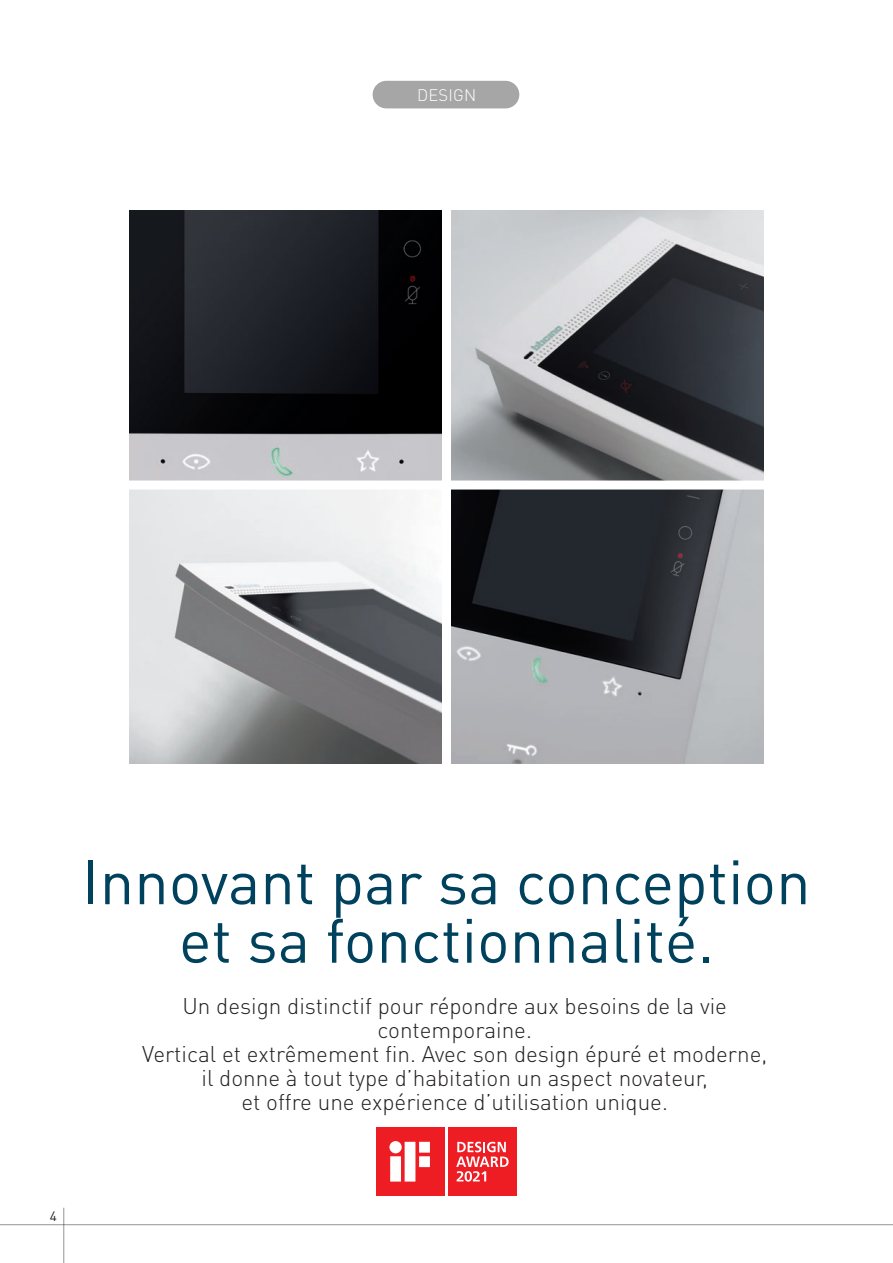
<style>
.page{position:relative;width:893px;height:1263px;background:#fff}
.page>*{position:absolute;margin:0;border:0;box-sizing:border-box;transform-origin:0 0}
.t1{font:61.5px/58.5px "DIN Pro";color:#00425e;text-align:center}
.t2{font:300 22.5px/24px "DIN Pro";color:#231f20;text-align:center}
.t3{font:300 16.5px "DIN Pro";letter-spacing:.01em;color:#fff}
.t4{font:13.5px "DIN Pro";color:#231f20}
</style>
<div class="page">
<hr style="left:0;top:1224px;width:893px;height:1px;background:#939598">
<hr style="left:63px;top:1208px;width:1px;height:55px;background:#939598">
<div style="left:373px;top:81px;width:146px;height:27px;background:#a7a6a6;border-radius:14px"></div>
<img style="left:451px;top:210px;width:313px;height:270px">
<img style="left:451px;top:489px;width:313px;height:274px">
<svg style="left:129px;top:210px;width:313px;height:270px;background:#323438"></svg>
<svg style="left:129px;top:489px;width:313px;height:274px"></svg>
<div style="left:376px;top:1127px;width:68px;height:69px;background:#ee1d23"></div>
<svg style="left:389px;top:1141px;width:41px;height:40px"></svg>
<div style="left:448px;top:1127px;width:69px;height:69px;background:#ee1d23"></div>
<svg style="left:456px;top:1142px;width:53px;height:39px"></svg>
<p class="t3" style="left:417px;top:84px;width:61px">DESIGN</p>
<h1 class="t1" style="left:82px;top:847px;width:730px">Innovant par sa conception et sa fonctionnalité.</h1>
<p class="t2" style="left:142px;top:993px;width:627px">Un design distinctif pour répondre aux besoins de la vie contemporaine.<br>Vertical et extrêmement fin. Avec son design épuré et moderne, il donne à tout type d’habitation un aspect novateur,<br>et offre une expérience d’utilisation unique.</p>
<p class="t4" style="left:50px;top:1205px;width:9px">4</p>
</div>
